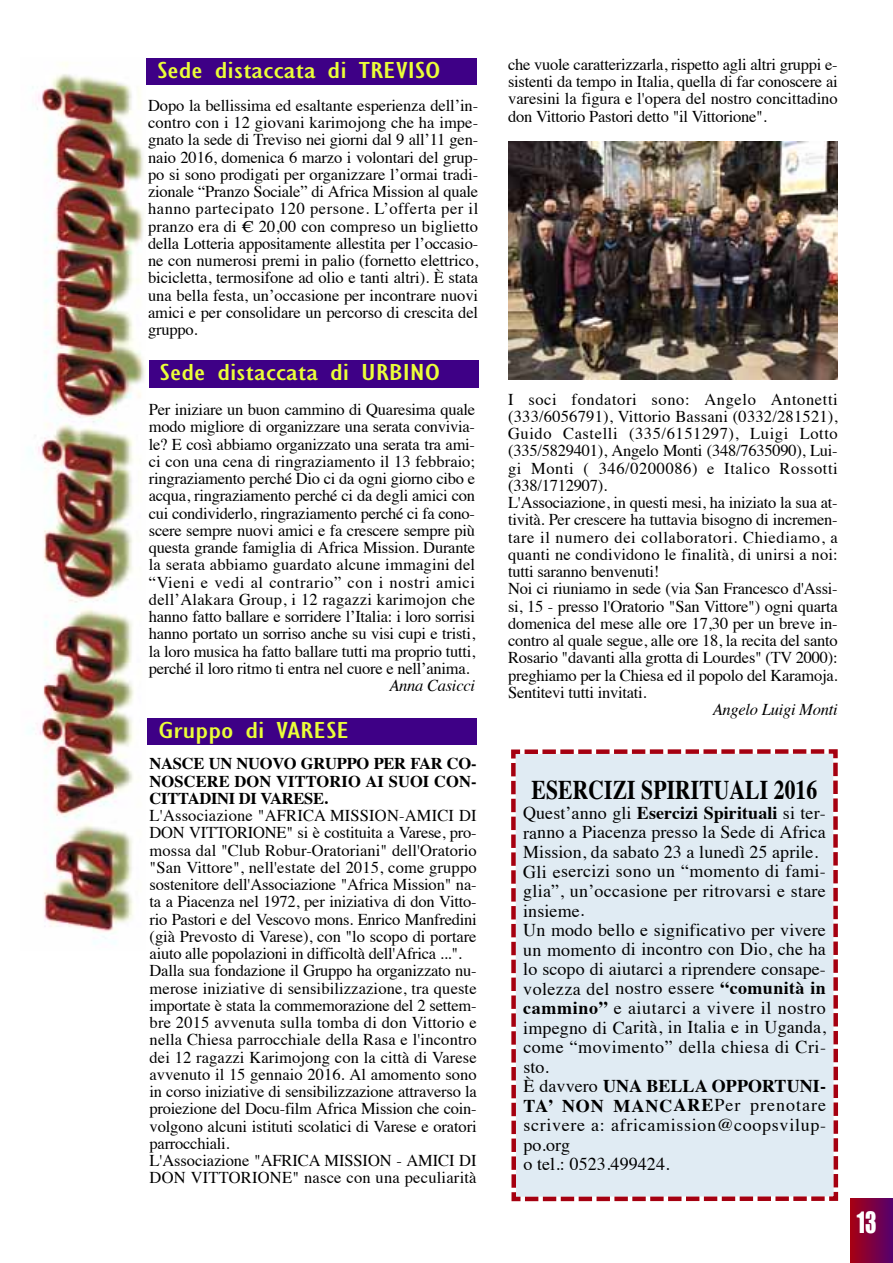
<style>
.page{position:relative;width:893px;height:1263px;background:#fff}
.page>*{position:absolute;margin:0;border:0;box-sizing:border-box;transform-origin:0 0}
.t1{font:700 27px "Times";letter-spacing:.005em;color:#000;scale:.8 1}
.t2{font:27px "Impact";color:#fff;scale:.8 1}
.t3{font:condensed 24px "Gill Sans";color:#ebff38;scale:1.5 1}
.t4{font:18px/19.5px "Times";letter-spacing:.01em;color:#000}
.t5{font:16.5px/17.2px "Times";letter-spacing:-.015em;color:#000;text-align:justify}
.t6{font:700 16.5px/17.2px "Times";letter-spacing:-.005em;color:#000;text-align:justify}
.t7{font:italic 16.5px "Times";letter-spacing:-.015em;color:#000}
.s1{font-weight:700}
</style>
<div class="page">
<div style="left:851px;top:1199px;width:42px;height:64px;background:linear-gradient(to right,#a50014,#56006b)"></div>
<img style="left:29px;top:62px;width:117px;height:882px">
<div style="left:147px;top:58px;width:330px;height:27px;background:#3e0086"></div>
<div style="left:147px;top:719px;width:330px;height:26px;background:#3e0086"></div>
<div style="left:511px;top:749px;width:328px;height:453px;background:#e0ebf3"></div>
<div style="left:149px;top:360px;width:330px;height:28px;background:#3e0086"></div>
<img style="left:508px;top:141px;width:330px;height:239px">
<h2 class="t3" style="left:158px;top:61px;width:190px">Sede distaccata di TREVISO</h2>
<p class="t5" style="left:148px;top:98px;width:332px">Dopo la bellissima ed esaltante esperienza dell’in&shy;contro con i 12 giovani karimojong che ha impe&shy;gnato la sede di Treviso nei giorni dal 9 all’11 gen&shy;naio 2016, domenica 6 marzo i volontari del grup&shy;po si sono prodigati per organizzare l’ormai tradi&shy;zionale “Pranzo Sociale” di Africa Mission al quale hanno partecipato 120 persone. L’offerta per il pranzo era di € 20,00 con compreso un biglietto della Lotteria appositamente allestita per l’occasio&shy;ne con numerosi premi in palio (fornetto elettrico, bicicletta, termosifone ad olio e tanti altri). È stata una bella festa, un’occasione per incontrare nuovi amici e per consolidare un percorso di crescita del gruppo.</p>
<h2 class="t3" style="left:160px;top:364px;width:188px">Sede distaccata di URBINO</h2>
<p class="t5" style="left:149px;top:402px;width:328px">Per iniziare un buon cammino di Quaresima quale modo migliore di organizzare una serata convivia&shy;le? E così abbiamo organizzato una serata tra ami&shy;ci con una cena di ringraziamento il 13 febbraio; ringraziamento perché Dio ci da ogni giorno cibo e acqua, ringraziamento perché ci da degli amici con cui condividerlo, ringraziamento perché ci fa cono&shy;scere sempre nuovi amici e fa crescere sempre più questa grande famiglia di Africa Mission. Durante la serata abbiamo guardato alcune immagini del “Vieni e vedi al contrario” con i nostri amici dell’Alakara Group, i 12 ragazzi karimojon che hanno fatto ballare e sorridere l’Italia: i loro sorrisi hanno portato un sorriso anche su visi cupi e tristi, la loro musica ha fatto ballare tutti ma proprio tutti, perché il loro ritmo ti entra nel cuore e nell’anima.</p>
<p class="t7" style="left:389px;top:679px;width:87px">Anna Casicci</p>
<h2 class="t3" style="left:158px;top:722px;width:129px">Gruppo di VARESE</h2>
<p class="t6" style="left:150px;top:757px;width:329px">NASCE UN NUOVO GRUPPO PER FAR CO-NOSCERE DON VITTORIO AI SUOI CON-CITTADINI DI VARESE.</p>
<p class="t5" style="left:150px;top:808px;width:329px;text-align:left">L'Associazione "AFRICA MISSION-AMICI DI DON VITTORIONE" si è costituita a Varese, pro&shy;mossa dal "Club Robur-Oratoriani" dell'Oratorio "San Vittore", nell'estate del 2015, come gruppo sostenitore dell'Associazione "Africa Mission" na&shy;ta a Piacenza nel 1972, per iniziativa di don Vitto&shy;rio Pastori e del Vescovo mons. Enrico Manfredini (già Prevosto di Varese), con "lo scopo di portare aiuto alle popolazioni in difficoltà dell'Africa ...".<br>Dalla sua fondazione il Gruppo ha organizzato nu&shy;merose iniziative di sensibilizzazione, tra queste importate è stata la commemorazione del 2 settem&shy;bre 2015 avvenuta sulla tomba di don Vittorio e nella Chiesa parrocchiale della Rasa e l'incontro dei 12 ragazzi Karimojong con la città di Varese avvenuto il 15 gennaio 2016. Al amomento sono in corso iniziative di sensibilizzazione attraverso la proiezione del Docu-film Africa Mission che coin&shy;volgono alcuni istituti scolatici di Varese e oratori parrocchiali.<br>L'Associazione "AFRICA MISSION - AMICI DI DON VITTORIONE" nasce con una peculiarità</p>
<p class="t5" style="left:508px;top:57px;width:331px">che vuole caratterizzarla, rispetto agli altri gruppi e&shy;sistenti da tempo in Italia, quella di far conoscere ai varesini la figura e l'opera del nostro concittadino don Vittorio Pastori detto "il Vittorione".</p>
<p class="t5" style="left:508px;top:392px;width:331px;text-align:left">I soci fondatori sono: Angelo Antonetti (333/6056791), Vittorio Bassani (0332/281521), Guido Castelli (335/6151297), Luigi Lotto (335/5829401), Angelo Monti (348/7635090), Lui&shy;gi Monti ( 346/0200086) e Italico Rossotti (338/1712907).<br>L'Associazione, in questi mesi, ha iniziato la sua at&shy;tività. Per crescere ha tuttavia bisogno di incremen&shy;tare il numero dei collaboratori. Chiediamo, a quanti ne condividono le finalità, di unirsi a noi: tutti saranno benvenuti!<br>Noi ci riuniamo in sede (via San Francesco d'Assi&shy;si, 15 - presso l'Oratorio "San Vittore") ogni quarta domenica del mese alle ore 17,30 per un breve in&shy;contro al quale segue, alle ore 18, la recita del santo Rosario "davanti alla grotta di Lourdes" (TV 2000): preghiamo per la Chiesa ed il popolo del Karamoja.<br>Sentitevi tutti invitati.</p>
<p class="t7" style="left:713px;top:703px;width:127px">Angelo Luigi Monti</p>
<h1 class="t1" style="left:532px;top:779px;width:359px">ESERCIZI SPIRITUALI 2016</h1>
<p class="t4" style="left:523px;top:805px;width:304px">Quest’anno gli <span class="s1">Esercizi Spirituali</span> si ter&shy;ranno a Piacenza presso la Sede di Africa<br>Mission, da sabato 23 a lunedì 25 aprile.<br>Gli esercizi sono un “momento di fami&shy;glia”, un’occasione per ritrovarsi e stare insieme.<br>Un modo bello e significativo per vivere un momento di incontro con Dio, che ha lo scopo di aiutarci a riprendere consape&shy;volezza del nostro essere <span class="s1">“comunità in cammino”</span> e aiutarci a vivere il nostro impegno di Carità, in Italia e in Uganda, come “movimento” della chiesa di Cri&shy;sto.<br>È davvero <span class="s1">UNA BELLA OPPORTUNI-<br>TA’ NON MANCARE</span>Per prenotare scrivere a: africamission@coopsvilup&shy;po.org<br>o tel.: 0523.499424.</p>
<h1 class="t2" style="left:857px;top:1205px;width:26px">13</h1>
</div>
